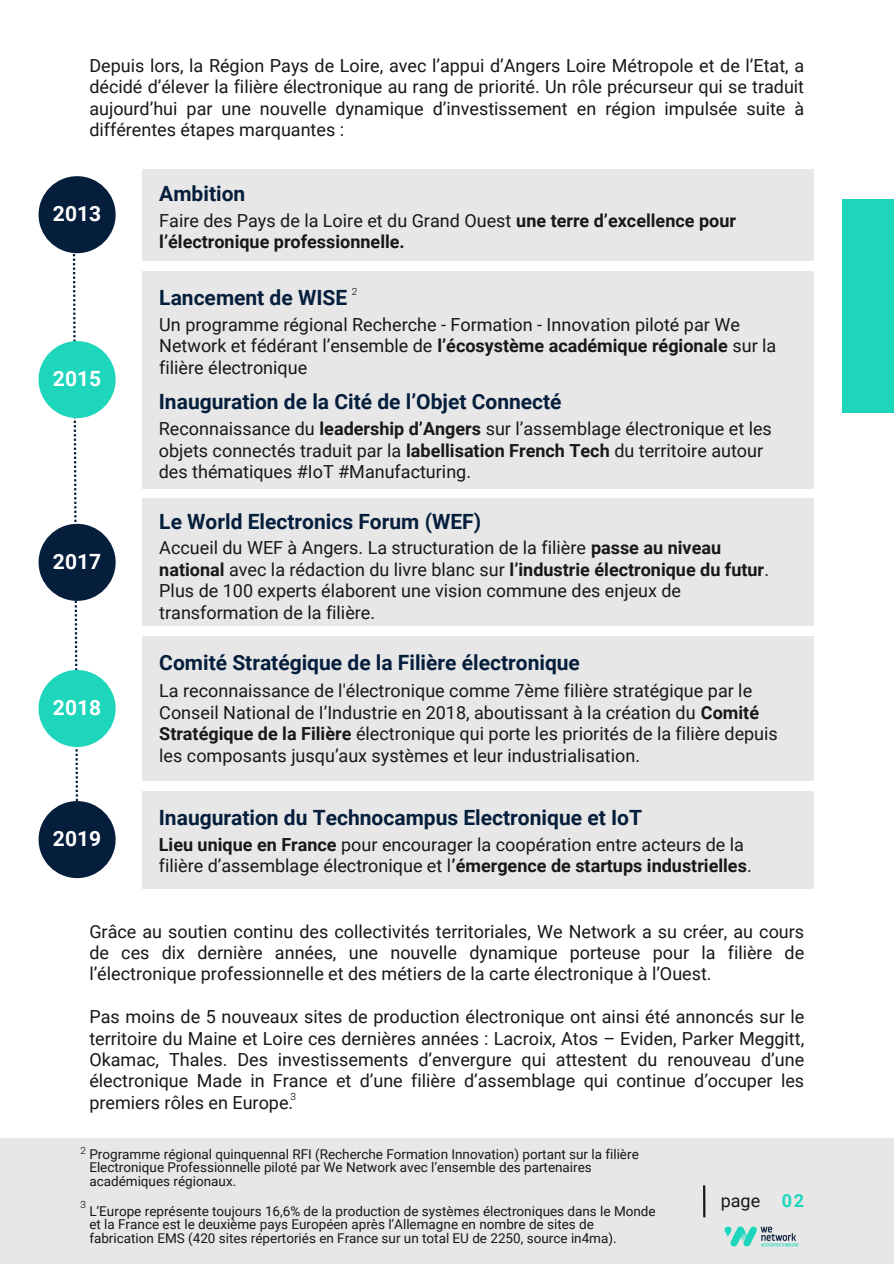
<style>
.page{position:relative;width:894px;height:1264px;background:#fff}
.page>*{position:absolute;margin:0;border:0;box-sizing:border-box;transform-origin:0 0}
.t1{font:700 21px "Roboto";color:#051e3c}
.t2{font:700 21px "Roboto";color:#fff}
.t3{font:18px/21.3px "Roboto";color:#191717}
.t4{font:700 18px/21.3px "Roboto";color:#191717}
.t5{font:700 18px "Roboto";color:#1dd6bb}
.t6{font:13.5px/13.5px "Roboto";color:#191717}
.t7{font:9px "Cooper Hewitt";color:#191717}
.t8{font:9px "Cooper Hewitt";color:#000}
.s1{font-weight:400}
.s2{font-weight:700}
</style>
<div class="page">
<div style="left:841px;top:199px;width:52px;height:214px;background:#1dd6bb"></div>
<div style="left:39px;top:176px;width:77px;height:77px;background:#051e3c;border-radius:50%"></div>
<div style="left:142px;top:169px;width:671px;height:91px;background:#e7e7e7"></div>
<svg style="left:73px;top:253px;width:5px;height:548px"></svg>
<div style="left:0;top:1137px;width:893px;height:126px;background:#e7e7e7"></div>
<div style="left:142px;top:498px;width:671px;height:128px;background:#e7e7e7"></div>
<div style="left:39px;top:524px;width:77px;height:77px;background:#051e3c;border-radius:50%"></div>
<div style="left:142px;top:636px;width:671px;height:144px;background:#e7e7e7"></div>
<div style="left:39px;top:670px;width:77px;height:77px;background:#1dd6bb;border-radius:50%"></div>
<div style="left:142px;top:791px;width:671px;height:97px;background:#e7e7e7"></div>
<div style="left:39px;top:801px;width:77px;height:77px;background:#051e3c;border-radius:50%"></div>
<div style="left:39px;top:341px;width:77px;height:77px;background:#1dd6bb;border-radius:50%"></div>
<div style="left:142px;top:271px;width:671px;height:217px;background:#e7e7e7"></div>
<hr style="left:702px;top:1185px;width:3px;height:32px;background:#191717">
<img style="left:724px;top:1226px;width:75px;height:21px">
<h3 class="t3" style="left:89px;top:55px;width:716px;text-align:justify">Depuis lors, la Région Pays de Loire, avec l’appui d’Angers Loire Métropole et de l’Etat, a décidé d’élever la filière électronique au rang de priorité. Un rôle précurseur qui se traduit aujourd’hui par une nouvelle dynamique d’investissement en région impulsée suite à différentes étapes marquantes :</h3>
<h1 class="t1" style="left:159px;top:181px;width:87px">Ambition</h1>
<h3 class="t2" style="left:53px;top:202px;width:50px">2013</h3>
<h1 class="t4" style="left:159px;top:210px;width:578px"><span class="s1">Faire des Pays de la Loire et du Grand Ouest</span> une terre d’excellence pour l’électronique professionnelle.</h1>
<h3 class="t2" style="left:53px;top:367px;width:50px">2015</h3>
<h1 class="t2" style="left:53px;top:549px;width:50px">2017</h1>
<h2 class="t2" style="left:53px;top:695px;width:50px">2018</h2>
<h2 class="t2" style="left:53px;top:826px;width:50px">2019</h2>
<p class="t7" style="left:351px;top:288px;width:7px">2</p>
<p class="t1" style="left:159px;top:285px;width:189px">Lancement de WISE</p>
<h2 class="t3" style="left:159px;top:314px;width:618px">Un programme régional Recherche - Formation - Innovation piloté par We<br>Network et fédérant l’ensemble de <span class="s2">l’écosystème académique régionale</span> sur la filière électronique</h2>
<h3 class="t1" style="left:159px;top:390px;width:404px">Inauguration de la Cité de l’Objet Connecté</h3>
<h2 class="t3" style="left:159px;top:418px;width:614px">Reconnaissance du <span class="s2">leadership d’Angers</span> sur l’assemblage électronique et les objets connectés traduit par la <span class="s2">labellisation French Tech</span> du territoire autour des thématiques #IoT #Manufacturing.</h2>
<h1 class="t1" style="left:159px;top:509px;width:323px">Le World Electronics Forum (WEF)</h1>
<h1 class="t3" style="left:159px;top:537px;width:611px">Accueil du WEF à Angers. La structuration de la filière <span class="s2">passe au niveau national</span> avec la rédaction du livre blanc sur <span class="s2">l’industrie électronique du futur</span>.<br>Plus de 100 experts élaborent une vision commune des enjeux de transformation de la filière.</h1>
<h3 class="t1" style="left:159px;top:650px;width:422px">Comité Stratégique de la Filière électronique</h3>
<h2 class="t3" style="left:159px;top:680px;width:620px">La reconnaissance de l'électronique comme 7ème filière stratégique par le Conseil National de I’Industrie en 2018, aboutissant à la création du <span class="s2">Comité Stratégique de la Filière</span> électronique qui porte les priorités de la filière depuis les composants jusqu’aux systèmes et leur industrialisation.</h2>
<h3 class="t1" style="left:159px;top:806px;width:484px">Inauguration du Technocampus Electronique et IoT</h3>
<p class="t3" style="left:159px;top:833px;width:594px"><span class="s2">Lieu unique en France</span> pour encourager la coopération entre acteurs de la filière d’assemblage électronique et l<span class="s2">’émergence de startups industrielles</span>.</p>
<h2 class="t3" style="left:89px;top:920px;width:716px;text-align:justify">Grâce au soutien continu des collectivités territoriales, We Network a su créer, au cours de ces dix dernière années, une nouvelle dynamique porteuse pour la filière de l’électronique professionnelle et des métiers de la carte électronique à l’Ouest.</h2>
<h3 class="t3" style="left:89px;top:1006px;width:716px;text-align:justify">Pas moins de 5 nouveaux sites de production électronique ont ainsi été annoncés sur le territoire du Maine et Loire ces dernières années : Lacroix, Atos – Eviden, Parker Meggitt, Okamac, Thales. Des investissements d’envergure qui attestent du renouveau d’une électronique Made in France et d’une filière d’assemblage qui continue d’occuper les premiers rôles en Europe.</h3>
<p class="t8" style="left:290px;top:1093px;width:7px">3</p>
<p class="t7" style="left:81px;top:1146px;width:7px">2</p>
<p class="t6" style="left:89px;top:1147px;width:550px">Programme régional quinquennal RFI (Recherche Formation Innovation) portant sur la filière<br>Electronique Professionnelle piloté par We Network avec l’ensemble des partenaires académiques régionaux.</p>
<p class="t7" style="left:81px;top:1200px;width:7px">3</p>
<h3 class="t6" style="left:89px;top:1204px;width:567px">L’Europe représente toujours 16,6% de la production de systèmes électroniques dans le Monde et la France est le deuxième pays Européen après l’Allemagne en nombre de sites de fabrication EMS (420 sites répertoriés en France sur un total EU de 2250, source in4ma).</h3>
<p class="t3" style="left:720px;top:1190px;width:41px">page</p>
<h3 class="t5" style="left:781px;top:1190px;width:24px">02</h3>
</div>
